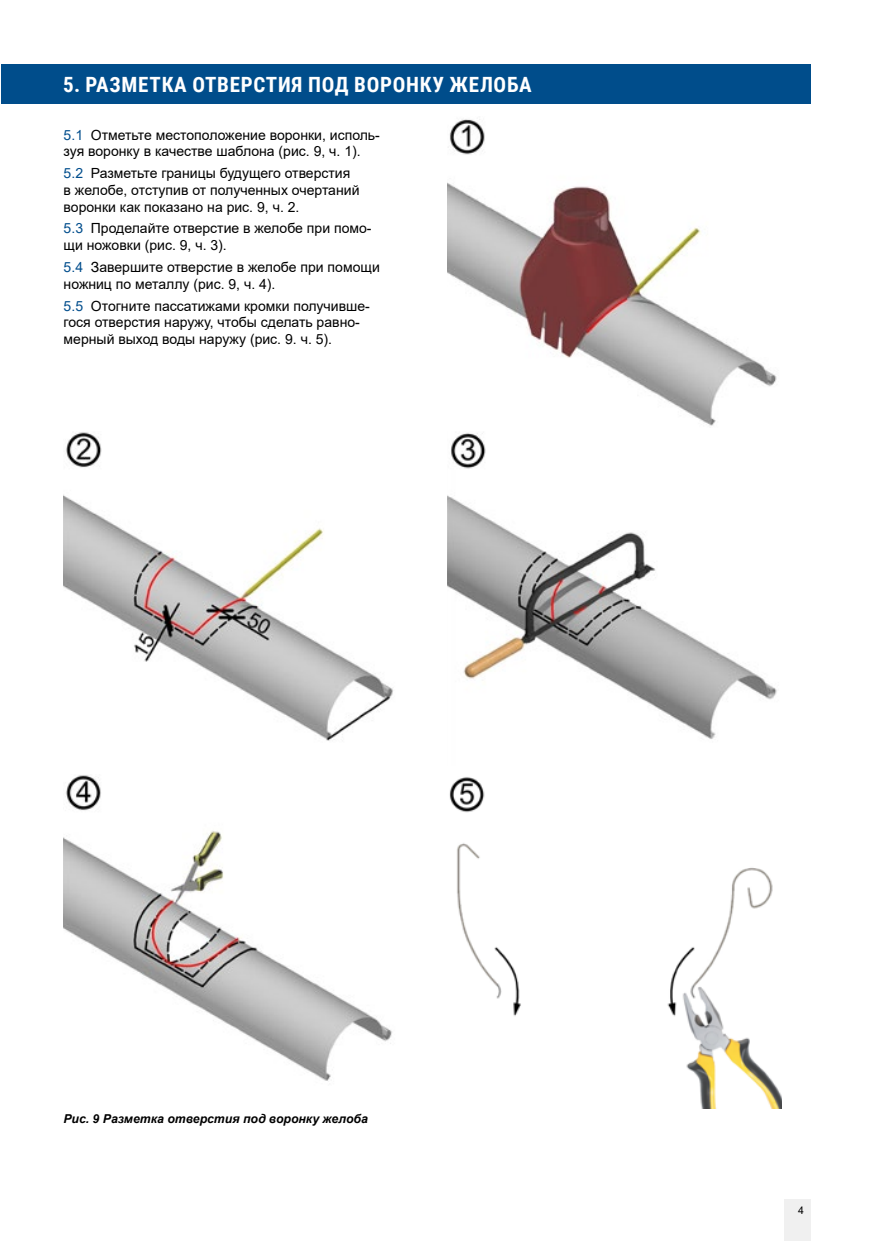
<style>
.page{position:relative;width:874px;height:1241px;background:#fff}
.page>*{position:absolute;margin:0;border:0;box-sizing:border-box;transform-origin:0 0}
.t1{font:700 21px "Roboto Condensed";letter-spacing:.035em;color:#fff}
.t2{font:14px/16.8px "Arial";color:#000}
.t3{font:italic 700 12.25px "Arial";color:#000}
.t4{font:10.5px "Arial";color:#000}
.s1{color:#004d8c}
</style>
<div class="page">
<div style="left:784px;top:1198px;width:26px;height:42px;background:#f0f0f0"></div>
<img style="left:447px;top:119px;width:330px;height:307px">
<img style="left:64px;top:432px;width:329px;height:309px">
<img style="left:447px;top:433px;width:330px;height:306px">
<img style="left:449px;top:777px;width:331px;height:330px">
<img style="left:64px;top:775px;width:328px;height:306px">
<div style="left:1px;top:64px;width:809px;height:39px;background:#004d8b"></div>
<h1 class="t1" style="left:63px;top:69px;width:470px">5. РАЗМЕТКА ОТВЕРСТИЯ ПОД ВОРОНКУ ЖЕЛОБА</h1>
<p class="t2" style="left:64px;top:126px;width:317px"><span class="s1">5.1</span> Отметьте местоположение воронки, исполь&shy;зуя воронку в качестве шаблона (рис. 9, ч. 1).</p>
<p class="t2" style="left:64px;top:165px;width:297px"><span class="s1">5.2</span> Разметьте границы будущего отверстия в желобе, отступив от полученных очертаний воронки как показано на рис. 9, ч. 2.</p>
<p class="t2" style="left:64px;top:220px;width:309px"><span class="s1">5.3</span> Проделайте отверстие в желобе при помо&shy;щи ножовки (рис. 9, ч. 3).</p>
<p class="t2" style="left:64px;top:258px;width:317px"><span class="s1">5.4</span> Завершите отверстие в желобе при помощи ножниц по металлу (рис. 9, ч. 4).</p>
<p class="t2" style="left:64px;top:297px;width:307px"><span class="s1">5.5</span> Отогните пассатижами кромки получивше&shy;гося отверстия наружу, чтобы сделать равно&shy;мерный выход воды наружу (рис. 9. ч. 5).</p>
<p class="t3" style="left:63px;top:1110px;width:306px">Рис. 9 Разметка отверстия под воронку желоба</p>
<p class="t4" style="left:797px;top:1202px;width:7px">4</p>
</div>
